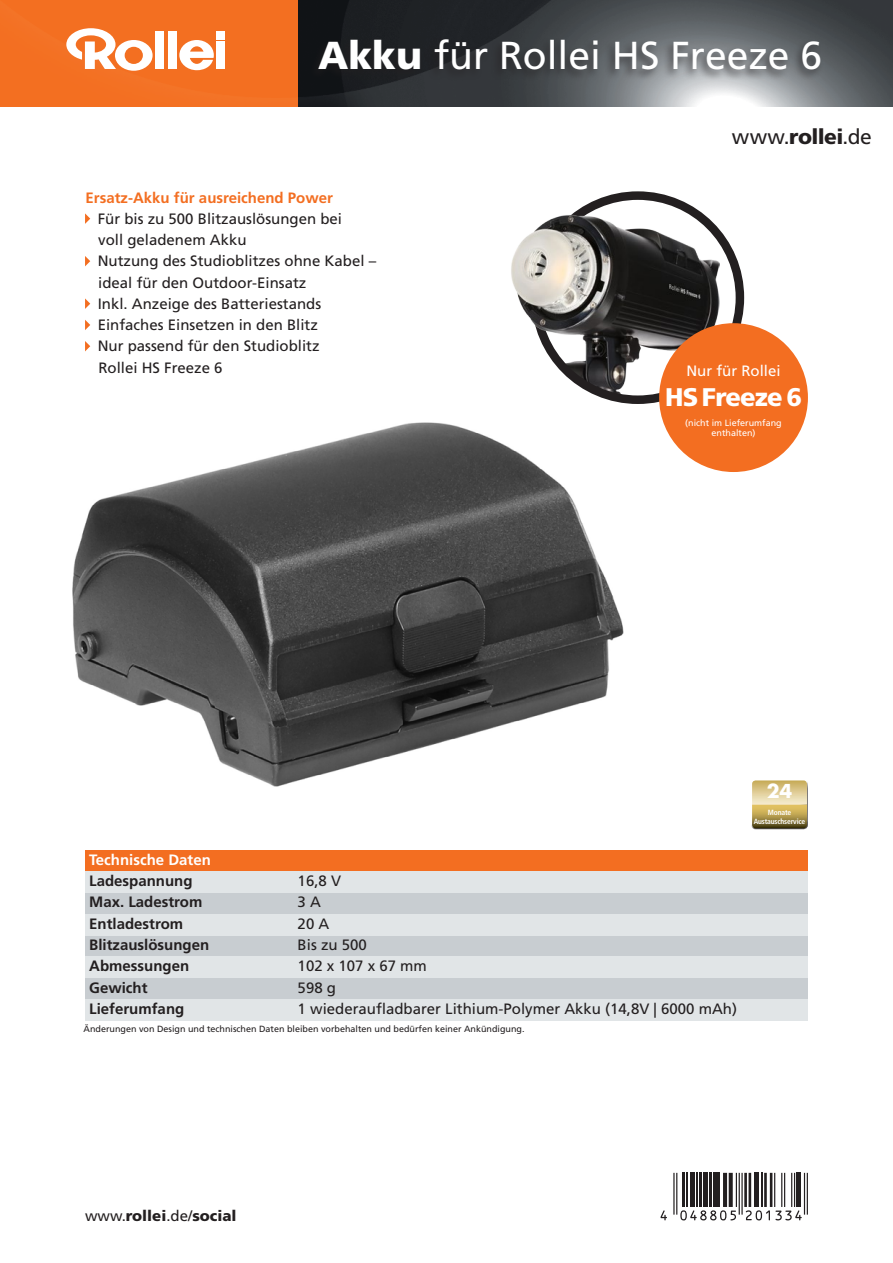
<style>
.page{position:relative;width:893px;height:1263px;background:#fff}
.page>*{position:absolute;margin:0;border:0;box-sizing:border-box;transform-origin:0 0}
.t1{font:39px "Frutiger LT";color:#fff}
.t2{font:900 25.5px "Frutiger LT";letter-spacing:-.03em;color:#fff}
.t3{font:21px "Frutiger LT";color:#231f20}
.t4{font:700 18.75px "Futura";color:#fff}
.t5{font:15px/21.3px "Frutiger LT";color:#231f20}
.t6{font:700 15px "Frutiger LT";color:#231f20}
._020_bold{font:700 15px "Frutiger LT";color:#f36e21}
.t7{font:900 15px "Frutiger LT";color:#231f20}
._020_bold-2{font:700 15px "Frutiger LT";color:#fff}
.t8{font:15px "Frutiger LT";color:#fff}
.t9{font:9px "Frutiger LT";color:#231f20}
.t10{font:9px/10.8px "Frutiger LT";color:#fff;text-align:center}
.t11{font:700 condensed 7.5px/8.7px "Frutiger LT";letter-spacing:-.02em;color:#fff;text-align:center}
.s1{font-weight:900}
.s2{font-weight:400}
</style>
<div class="page">
<img style="left:298px;top:0;width:595px;height:106px">
<div style="left:0;top:0;width:298px;height:106px;background:#f36f21"></div>
<svg style="left:179px;top:40px;width:35px;height:30px"></svg>
<div style="left:155px;top:32px;width:9px;height:37px;background:#fff"></div>
<div style="left:168px;top:32px;width:8px;height:37px;background:#fff"></div>
<div style="left:216px;top:32px;width:9px;height:8px;background:#fff"></div>
<div style="left:216px;top:41px;width:9px;height:28px;background:#fff"></div>
<svg style="left:66px;top:28px;width:87px;height:43px"></svg>
<hr style="left:676px;top:1173px;width:1px;height:41px;background:#231f20">
<hr style="left:673px;top:1173px;width:2px;height:41px;background:#231f20">
<hr style="left:682px;top:1173px;width:2px;height:34px;background:#231f20">
<hr style="left:686px;top:1173px;width:1px;height:34px;background:#231f20">
<hr style="left:690px;top:1173px;width:4px;height:34px;background:#231f20">
<hr style="left:696px;top:1173px;width:1px;height:34px;background:#231f20">
<hr style="left:699px;top:1173px;width:2px;height:34px;background:#231f20">
<hr style="left:703px;top:1173px;width:4px;height:34px;background:#231f20">
<hr style="left:709px;top:1173px;width:2px;height:34px;background:#231f20">
<hr style="left:713px;top:1173px;width:4px;height:34px;background:#231f20">
<hr style="left:719px;top:1173px;width:1px;height:34px;background:#231f20">
<svg style="left:729px;top:1173px;width:4px;height:34px"></svg>
<hr style="left:723px;top:1173px;width:4px;height:34px;background:#231f20">
<hr style="left:741px;top:1173px;width:2px;height:41px;background:#231f20">
<hr style="left:739px;top:1173px;width:1px;height:41px;background:#231f20">
<hr style="left:736px;top:1173px;width:1px;height:34px;background:#231f20">
<hr style="left:749px;top:1173px;width:2px;height:34px;background:#231f20">
<hr style="left:744px;top:1173px;width:3px;height:34px;background:#231f20">
<hr style="left:754px;top:1173px;width:4px;height:34px;background:#231f20">
<hr style="left:761px;top:1173px;width:1px;height:34px;background:#231f20">
<hr style="left:770px;top:1173px;width:2px;height:34px;background:#231f20">
<hr style="left:764px;top:1173px;width:3px;height:34px;background:#231f20">
<hr style="left:794px;top:1173px;width:1px;height:34px;background:#231f20">
<hr style="left:791px;top:1173px;width:1px;height:34px;background:#231f20">
<hr style="left:784px;top:1173px;width:1px;height:34px;background:#231f20">
<hr style="left:781px;top:1173px;width:1px;height:34px;background:#231f20">
<hr style="left:774px;top:1173px;width:1px;height:34px;background:#231f20">
<hr style="left:797px;top:1173px;width:4px;height:34px;background:#231f20">
<hr style="left:807px;top:1173px;width:1px;height:41px;background:#231f20">
<hr style="left:804px;top:1173px;width:1px;height:41px;background:#231f20">
<svg style="left:661px;top:1210px;width:6px;height:10px"></svg>
<svg style="left:680px;top:1210px;width:56px;height:10px"></svg>
<svg style="left:746px;top:1210px;width:56px;height:10px"></svg>
<img style="left:72px;top:422px;width:552px;height:365px">
<img style="left:542px;top:344px;width:139px;height:56px">
<div style="left:531px;top:191px;width:213px;height:213px;border:9px solid #231f20;border-radius:50%"></div>
<img style="left:511px;top:214px;width:208px;height:130px">
<div style="left:659px;top:323px;width:149px;height:149px;background:#f36e21;border-radius:50%"></div>
<div style="left:308px;top:37px;width:515px;height:44px;background:#231f20;opacity:.6"></div>
<div style="left:85px;top:850px;width:723px;height:22px;background:#f36e21"></div>
<div style="left:85px;top:872px;width:723px;height:21px;background:#e1e5e7"></div>
<div style="left:85px;top:893px;width:723px;height:21px;background:#c8cdd1"></div>
<div style="left:85px;top:935px;width:723px;height:22px;background:#c8cdd1"></div>
<div style="left:85px;top:978px;width:723px;height:21px;background:#c8cdd1"></div>
<div style="left:85px;top:914px;width:723px;height:21px;background:#e1e5e7"></div>
<div style="left:85px;top:957px;width:723px;height:21px;background:#e1e5e7"></div>
<div style="left:85px;top:999px;width:723px;height:21px;background:#e1e5e7"></div>
<svg style="left:85px;top:213px;width:5px;height:11px"></svg>
<svg style="left:85px;top:256px;width:5px;height:10px"></svg>
<svg style="left:85px;top:298px;width:5px;height:11px"></svg>
<svg style="left:85px;top:320px;width:5px;height:10px"></svg>
<svg style="left:85px;top:341px;width:5px;height:10px"></svg>
<div style="left:749px;top:780px;width:60px;height:50px;background:#231f20;opacity:.75"></div>
<svg style="left:752px;top:780px;width:55px;height:48px;background:#c3af70"></svg>
<p class="t1" style="left:318px;top:33px;width:505px"><span class="s1">Akku</span> für Rollei HS Freeze 6</p>
<p class="_020_bold" style="left:86px;top:189px;width:249px">Ersatz-Akku für ausreichend Power</p>
<p class="t5" style="left:98px;top:208px;width:246px">Für bis zu 500 Blitzauslösungen bei voll geladenem Akku</p>
<p class="t5" style="left:98px;top:251px;width:280px">Nutzung des Studioblitzes ohne Kabel – ideal für den Outdoor-Einsatz</p>
<p class="t5" style="left:98px;top:293px;width:225px">Inkl. Anzeige des Batteriestands</p>
<p class="t5" style="left:98px;top:314px;width:222px">Einfaches Einsetzen in den Blitz</p>
<p class="t5" style="left:98px;top:336px;width:223px">Nur passend für den Studioblitz<br>Rollei HS Freeze 6</p>
<p class="t3" style="left:732px;top:125px;width:141px">www.<span class="s1">rollei</span>.de</p>
<p class="t8" style="left:686px;top:362px;width:96px">Nur für Rollei</p>
<h2 class="t2" style="left:665px;top:382px;width:138px">HS Freeze 6</h2>
<p class="t10" style="left:685px;top:417px;width:98px">(nicht im Lieferumfang enthalten)</p>
<p class="t4" style="left:767px;top:782px;width:27px">24</p>
<p class="t11" style="left:754px;top:808px;width:53px">Monate<br>Austauschservice</p>
<p class="_020_bold-2" style="left:89px;top:851px;width:123px">Technische Daten</p>
<p class="t6" style="left:89px;top:872px;width:105px">Ladespannung</p>
<p class="t5" style="left:298px;top:870px;width:45px">16,8 V</p>
<p class="t6" style="left:89px;top:893px;width:115px">Max. Ladestrom</p>
<p class="t5" style="left:298px;top:892px;width:25px">3 A</p>
<p class="t6" style="left:89px;top:915px;width:95px">Entladestrom</p>
<p class="t5" style="left:298px;top:913px;width:33px">20 A</p>
<p class="t6" style="left:89px;top:936px;width:121px">Blitzauslösungen</p>
<p class="t5" style="left:298px;top:934px;width:71px">Bis zu 500</p>
<p class="t6" style="left:89px;top:957px;width:101px">Abmessungen</p>
<p class="t5" style="left:298px;top:955px;width:131px">102 x 107 x 67 mm</p>
<p class="t6" style="left:89px;top:978px;width:60px">Gewicht</p>
<p class="t5" style="left:298px;top:977px;width:40px">598 g</p>
<p class="t6" style="left:89px;top:1000px;width:97px">Lieferumfang</p>
<p class="t5" style="left:298px;top:998px;width:441px">1 wiederaufladbarer Lithium-Polymer Akku (14,8V | 6000 mAh)</p>
<p class="t9" style="left:84px;top:1023px;width:443px">Änderungen von Design und technischen Daten bleiben vorbehalten und bedürfen keiner Ankündigung.</p>
<p class="t7" style="left:85px;top:1206px;width:153px"><span class="s2">www.</span>rollei<span class="s2">.de/</span>social</p>
</div>
